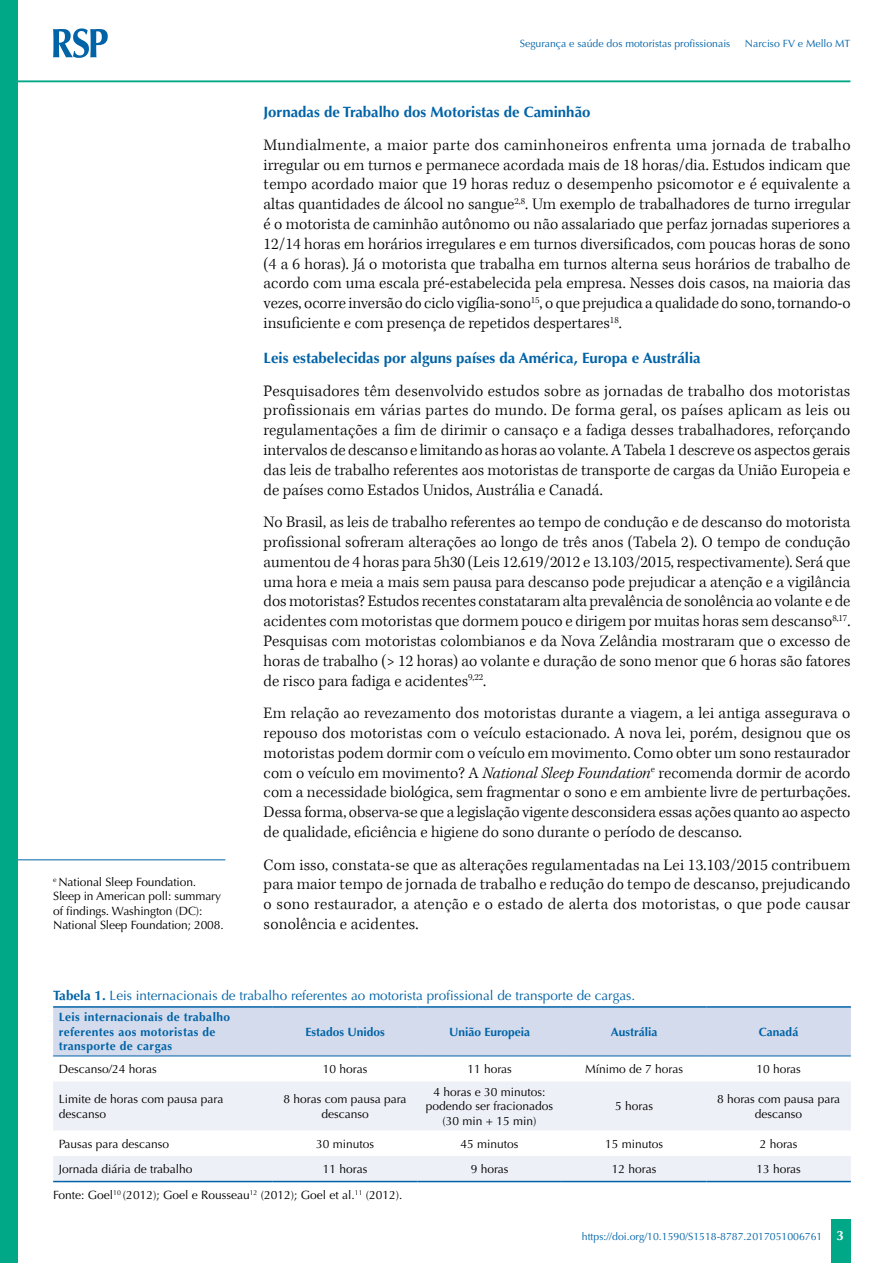
<style>
.page{position:relative;width:893px;height:1263px;background:#fff}
.page>*{position:absolute;margin:0;border:0;box-sizing:border-box;transform-origin:0 0}
.t1{font:300 16.5px/19.8px "Kepler Std";letter-spacing:.005em;color:#000;text-align:justify}
.t2{font:700 15px "Optima";color:#0063a7}
.t3{font:13.5px "Optima";color:#0063a7}
.t4{font:700 13.5px "Optima";color:#fff}
.t5{font:12px/14.4px "Optima";color:#000;text-align:center}
.t6{font:700 12px/14.4px "Optima";letter-spacing:.03em;color:#0063a7}
.t7{font:700 12px "Optima";color:#0063a7}
.t8{font:10.5px "Optima";color:#0063a7}
.s1{font-style:italic}
.s2{font-weight:700}
</style>
<div class="page">
<div style="left:831px;top:1220px;width:20px;height:43px;background:#00a887"></div>
<div style="left:0;top:0;width:18px;height:1263px;background:#00a887"></div>
<svg style="left:53px;top:28px;width:55px;height:30px"></svg>
<hr style="left:18px;top:80px;width:832px;height:2px;background:#00a887">
<hr style="left:18px;top:859px;width:207px;height:1px;background:#0063a7">
<div style="left:53px;top:1008px;width:798px;height:47px;background:#d4dbec"></div>
<svg style="left:53px;top:1056px;width:798px;height:1px"></svg>
<svg style="left:53px;top:1082px;width:798px;height:99px;fill:#eef0f7"></svg>
<hr style="left:53px;top:1006px;width:220px;height:2px;background:#0063a7">
<hr style="left:273px;top:1006px;width:144px;height:2px;background:#0063a7">
<hr style="left:417px;top:1006px;width:145px;height:2px;background:#0063a7">
<hr style="left:562px;top:1006px;width:144px;height:2px;background:#0063a7">
<hr style="left:706px;top:1006px;width:145px;height:2px;background:#0063a7">
<hr style="left:53px;top:1055px;width:220px;height:1px;background:#0063a7">
<hr style="left:273px;top:1055px;width:144px;height:1px;background:#0063a7">
<hr style="left:417px;top:1055px;width:145px;height:1px;background:#0063a7">
<hr style="left:562px;top:1055px;width:144px;height:1px;background:#0063a7">
<hr style="left:706px;top:1055px;width:145px;height:1px;background:#0063a7">
<hr style="left:53px;top:1181px;width:220px;height:1px;background:#0063a7">
<hr style="left:273px;top:1181px;width:144px;height:1px;background:#0063a7">
<hr style="left:417px;top:1181px;width:145px;height:1px;background:#0063a7">
<hr style="left:562px;top:1181px;width:144px;height:1px;background:#0063a7">
<hr style="left:706px;top:1181px;width:145px;height:1px;background:#0063a7">
<p class="t5" style="left:53px;top:875px;width:172px;text-align:left"><sup>e</sup> National Sleep Foundation.<br>Sleep in American poll: summary of findings. Washington (DC):<br>National Sleep Foundation; 2008.</p>
<p class="t8" style="left:520px;top:37px;width:212px">Segurança e saúde dos motoristas profissionais</p>
<p class="t8" style="left:745px;top:37px;width:107px">Narciso FV e Mello MT</p>
<p class="t2" style="left:264px;top:103px;width:328px">Jornadas de Trabalho dos Motoristas de Caminhão</p>
<p class="t1" style="left:264px;top:135px;width:588px">Mundialmente, a maior parte dos caminhoneiros enfrenta uma jornada de trabalho irregular ou em turnos e permanece acordada mais de 18 horas/dia. Estudos indicam que tempo acordado maior que 19 horas reduz o desempenho psicomotor e é equivalente a altas quantidades de álcool no sangue<sup>2,8</sup>. Um exemplo de trabalhadores de turno irregular é o motorista de caminhão autônomo ou não assalariado que perfaz jornadas superiores a 12/14 horas em horários irregulares e em turnos diversificados, com poucas horas de sono (4 a 6 horas). Já o motorista que trabalha em turnos alterna seus horários de trabalho de acordo com uma escala pré-estabelecida pela empresa. Nesses dois casos, na maioria das vezes, ocorre inversão do ciclo vigília-sono<sup>15</sup>, o que prejudica a qualidade do sono, tornando-o insuficiente e com presença de repetidos despertares<sup>18</sup>.</p>
<p class="t2" style="left:264px;top:349px;width:439px">Leis estabelecidas por alguns países da América, Europa e Austrália</p>
<p class="t1" style="left:264px;top:381px;width:588px">Pesquisadores têm desenvolvido estudos sobre as jornadas de trabalho dos motoristas profissionais em várias partes do mundo. De forma geral, os países aplicam as leis ou regulamentações a fim de dirimir o cansaço e a fadiga desses trabalhadores, reforçando intervalos de descanso e limitando as horas ao volante. A Tabela 1 descreve os aspectos gerais das leis de trabalho referentes aos motoristas de transporte de cargas da União Europeia e de países como Estados Unidos, Austrália e Canadá.</p>
<p class="t1" style="left:264px;top:513px;width:588px">No Brasil, as leis de trabalho referentes ao tempo de condução e de descanso do motorista profissional sofreram alterações ao longo de três anos (Tabela 2). O tempo de condução aumentou de 4 horas para 5h30 (Leis 12.619/2012 e 13.103/2015, respectivamente). Será que uma hora e meia a mais sem pausa para descanso pode prejudicar a atenção e a vigilância dos motoristas? Estudos recentes constataram alta prevalência de sonolência ao volante e de acidentes com motoristas que dormem pouco e dirigem por muitas horas sem descanso<sup>8,17</sup>.<br>Pesquisas com motoristas colombianos e da Nova Zelândia mostraram que o excesso de horas de trabalho (&gt; 12 horas) ao volante e duração de sono menor que 6 horas são fatores de risco para fadiga e acidentes<sup>9,22</sup>.</p>
<p class="t1" style="left:264px;top:704px;width:588px">Em relação ao revezamento dos motoristas durante a viagem, a lei antiga assegurava o repouso dos motoristas com o veículo estacionado. A nova lei, porém, designou que os motoristas podem dormir com o veículo em movimento. Como obter um sono restaurador com o veículo em movimento? A <span class="s1">National Sleep Foundation</span><sup>e</sup> recomenda dormir de acordo com a necessidade biológica, sem fragmentar o sono e em ambiente livre de perturbações.<br>Dessa forma, observa-se que a legislação vigente desconsidera essas ações quanto ao aspecto de qualidade, eficiência e higiene do sono durante o período de descanso.</p>
<p class="t1" style="left:264px;top:855px;width:588px">Com isso, constata-se que as alterações regulamentadas na Lei 13.103/2015 contribuem para maior tempo de jornada de trabalho e redução do tempo de descanso, prejudicando o sono restaurador, a atenção e o estado de alerta dos motoristas, o que pode causar sonolência e acidentes.</p>
<p class="t3" style="left:53px;top:988px;width:584px"><span class="s2">Tabela 1.</span> Leis internacionais de trabalho referentes ao motorista profissional de transporte de cargas.</p>
<p class="t6" style="left:59px;top:1010px;width:173px">Leis internacionais de trabalho referentes aos motoristas de transporte de cargas</p>
<p class="t7" style="left:305px;top:1025px;width:81px">Estados Unidos</p>
<p class="t7" style="left:449px;top:1025px;width:83px">União Europeia</p>
<p class="t7" style="left:611px;top:1025px;width:48px">Austrália</p>
<p class="t6" style="left:759px;top:1025px;width:41px">Canadá</p>
<p class="t5" style="left:59px;top:1062px;width:99px">Descanso/24 horas</p>
<p class="t5" style="left:323px;top:1062px;width:46px">10 horas</p>
<p class="t5" style="left:467px;top:1062px;width:46px">11 horas</p>
<p class="t5" style="left:585px;top:1062px;width:99px">Mínimo de 7 horas</p>
<p class="t5" style="left:756px;top:1062px;width:46px">10 horas</p>
<p class="t5" style="left:59px;top:1092px;width:166px;text-align:left">Limite de horas com pausa para descanso</p>
<p class="t5" style="left:284px;top:1092px;width:125px">8 horas com pausa para descanso</p>
<p class="t5" style="left:426px;top:1085px;width:129px">4 horas e 30 minutos: podendo ser fracionados (30 min + 15 min)</p>
<p class="t5" style="left:615px;top:1099px;width:39px">5 horas</p>
<p class="t5" style="left:717px;top:1092px;width:125px">8 horas com pausa para descanso</p>
<p class="t5" style="left:59px;top:1136px;width:112px">Pausas para descanso</p>
<p class="t5" style="left:316px;top:1136px;width:60px">30 minutos</p>
<p class="t5" style="left:461px;top:1136px;width:60px">45 minutos</p>
<p class="t5" style="left:605px;top:1136px;width:60px">15 minutos</p>
<p class="t5" style="left:760px;top:1136px;width:39px">2 horas</p>
<p class="t5" style="left:59px;top:1162px;width:135px">Jornada diária de trabalho</p>
<p class="t5" style="left:323px;top:1162px;width:46px">11 horas</p>
<p class="t5" style="left:471px;top:1162px;width:39px">9 horas</p>
<p class="t5" style="left:612px;top:1162px;width:46px">12 horas</p>
<p class="t5" style="left:756px;top:1162px;width:46px">13 horas</p>
<p class="t5" style="left:53px;top:1188px;width:351px">Fonte: Goel<sup>10</sup> (2012); Goel e Rousseau<sup>12</sup> (2012); Goel et al.<sup>11</sup> (2012).</p>
<p class="t8" style="left:582px;top:1230px;width:242px">https://doi.org/10.1590/S1518-8787.2017051006761</p>
<p class="t4" style="left:836px;top:1227px;width:9px">3</p>
</div>
